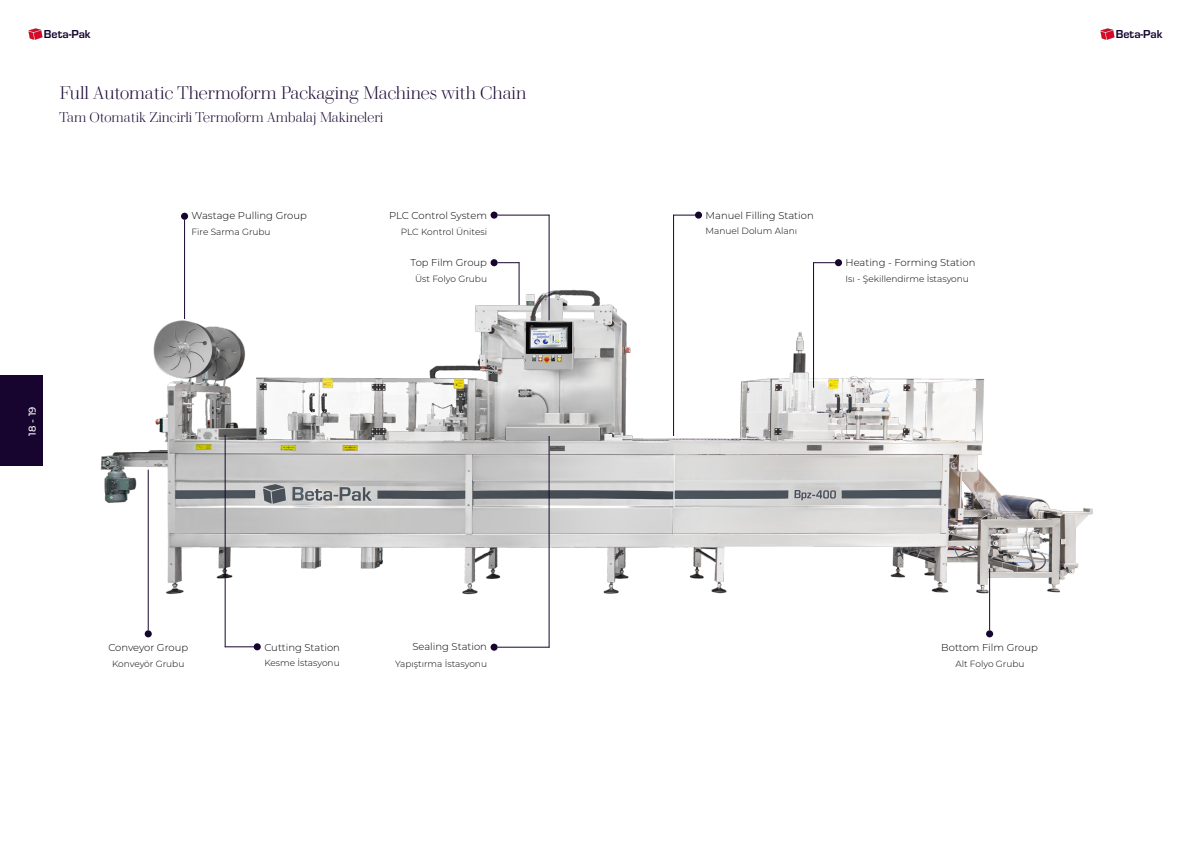
<style>
.page{position:relative;width:1191px;height:842px;background:#fff}
.page>*{position:absolute;margin:0;border:0;box-sizing:border-box;transform-origin:0 0}
.t1{font:300 18px "Walbaum 60 pt";letter-spacing:-.005em;color:#170530}
.t2{font:300 14px "Walbaum 60 pt";color:#170530}
.t3{font:700 12px "Eurostile";color:#170530}
.t4{font:300 10px "Montserrat";color:#000}
.t5{font:500 10px "Montserrat";color:#fff}
.t6{font:300 9px "Montserrat";color:#000}
</style>
<div class="page">
<img style="left:28px;top:211px;width:1065px;height:440px">
<img style="left:28px;top:28px;width:14px;height:12px">
<img style="left:1100px;top:28px;width:14px;height:12px">
<div style="left:0;top:376px;width:43px;height:90px;background:#170530"></div>
<hr style="left:184px;top:220px;width:1px;height:99px;background:#170530">
<hr style="left:519px;top:262px;width:1px;height:43px;background:#170530">
<hr style="left:673px;top:215px;width:1px;height:221px;background:#170530">
<hr style="left:813px;top:262px;width:1px;height:126px;background:#170530">
<hr style="left:549px;top:215px;width:1px;height:105px;background:#170530">
<hr style="left:549px;top:436px;width:1px;height:211px;background:#170530">
<div style="left:181px;top:213px;width:7px;height:7px;background:#170530;border-radius:50%"></div>
<div style="left:490px;top:259px;width:7px;height:7px;background:#170530;border-radius:50%"></div>
<div style="left:835px;top:259px;width:7px;height:7px;background:#170530;border-radius:50%"></div>
<div style="left:695px;top:212px;width:7px;height:7px;background:#170530;border-radius:50%"></div>
<div style="left:490px;top:212px;width:7px;height:7px;background:#170530;border-radius:50%"></div>
<div style="left:490px;top:644px;width:7px;height:7px;background:#170530;border-radius:50%"></div>
<svg style="left:497px;top:262px;width:22px;height:1px"></svg>
<svg style="left:813px;top:262px;width:22px;height:1px"></svg>
<svg style="left:674px;top:215px;width:21px;height:1px"></svg>
<hr style="left:497px;top:215px;width:52px;height:1px;background:#170530">
<hr style="left:497px;top:647px;width:52px;height:1px;background:#170530">
<hr style="left:148px;top:470px;width:1px;height:160px;background:#170530">
<hr style="left:989px;top:568px;width:1px;height:62px;background:#170530">
<hr style="left:225px;top:435px;width:1px;height:212px;background:#170530">
<div style="left:145px;top:630px;width:7px;height:7px;background:#170530;border-radius:50%"></div>
<div style="left:986px;top:630px;width:7px;height:7px;background:#170530;border-radius:50%"></div>
<div style="left:254px;top:643px;width:7px;height:7px;background:#170530;border-radius:50%"></div>
<hr style="left:225px;top:646px;width:33px;height:1px;background:#170530">
<p class="t3" style="left:44px;top:25px;width:48px">Beta-Pak</p>
<p class="t3" style="left:1115px;top:25px;width:48px">Beta-Pak</p>
<h1 class="t1" style="left:60px;top:78px;width:468px">Full Automatic Thermoform Packaging Machines with Chain</h1>
<h2 class="t2" style="left:60px;top:106px;width:325px">Tam Otomatik Zincirli Termoform Ambalaj Makineleri</h2>
<p class="t4" style="left:192px;top:209px;width:117px">Wastage Pulling Group</p>
<p class="t6" style="left:192px;top:226px;width:80px">Fire Sarma Grubu</p>
<p class="t4" style="left:389px;top:208px;width:99px">PLC Control System</p>
<p class="t6" style="left:401px;top:225px;width:88px">PLC Kontrol Ünitesi</p>
<p class="t4" style="left:705px;top:209px;width:110px">Manuel Filling Station</p>
<p class="t6" style="left:705px;top:225px;width:93px">Manuel Dolum Alanı</p>
<p class="t4" style="left:410px;top:256px;width:78px">Top Film Group</p>
<p class="t6" style="left:415px;top:273px;width:73px">Üst Folyo Grubu</p>
<p class="t4" style="left:845px;top:256px;width:131px">Heating - Forming Station</p>
<p class="t6" style="left:845px;top:273px;width:125px">Isı - Şekillendirme İstasyonu</p>
<p class="t5" style="left:25px;top:436px;width:31px;rotate:-90deg">18 - 19</p>
<p class="t4" style="left:108px;top:640px;width:81px">Conveyor Group</p>
<p class="t6" style="left:112px;top:657px;width:74px">Konveyör Grubu</p>
<p class="t4" style="left:264px;top:640px;width:77px">Cutting Station</p>
<p class="t6" style="left:264px;top:657px;width:77px">Kesme İstasyonu</p>
<p class="t4" style="left:412px;top:640px;width:76px">Sealing Station</p>
<p class="t6" style="left:395px;top:657px;width:93px">Yapıştırma İstasyonu</p>
<p class="t4" style="left:941px;top:640px;width:98px">Bottom Film Group</p>
<p class="t6" style="left:955px;top:657px;width:71px">Alt Folyo Grubu</p>
</div>
